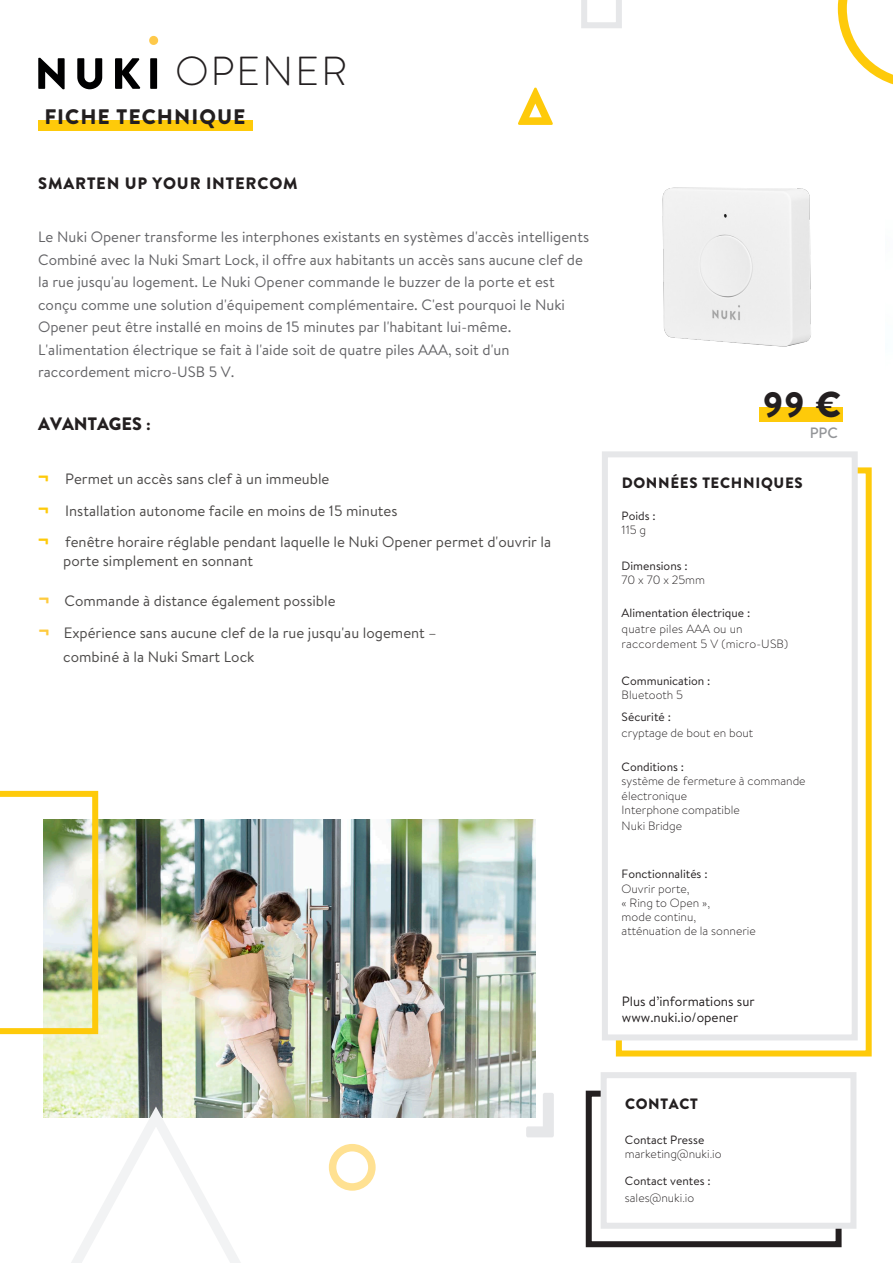
<style>
.page{position:relative;width:893px;height:1263px;background:#fff}
.page>*{position:absolute;margin:0;border:0;box-sizing:border-box;transform-origin:0 0}
.t1{font:900 52.5px "Brandon Grotesque";color:#feca0a}
.t2{font:300 40.5px "Brandon Grotesque";letter-spacing:.04em;color:#231f20}
.t3{font:900 36px "Brandon Grotesque";color:#231f20}
.t4{font:900 21px "Brandon Grotesque";letter-spacing:.05em;color:#231f20}
.t5{font:900 18px "Brandon Grotesque";color:#231f20}
.t6{font:900 16.5px "Brandon Grotesque";letter-spacing:.05em;color:#231f20}
.t7{font:15px/22.5px "Brandon Text";color:#636366}
.t8{font:15px/31.5px "Brandon Text";color:#4b4948}
.t9{font:900 15px "Brandon Grotesque";letter-spacing:.045em;color:#231f20}
.t10{font:500 15px "Brandon Text";color:#939598}
.t11{font:13.5px/16.2px "Brandon Text";color:#231f20}
.t12{font:300 12px/14.7px "Brandon Text";color:#231f20}
.t13{font:12px/14.4px "Brandon Text";color:#231f20}
.s1{font-family:"Brandon Grotesque";font-weight:900;font-size:21px;color:#feca0a}
.s2{font-weight:900;font-size:21px;color:#fecb3f}
.s3{font-weight:300}
.s4{font-weight:400}
</style>
<div class="page">
<div style="left:38px;top:121px;width:215px;height:10px;background:#feca0a"></div>
<img style="left:43px;top:820px;width:492px;height:298px">
<div style="left:616px;top:467px;width:256px;height:589px;border:6px solid #feca0a"></div>
<svg style="left:38px;top:58px;width:27px;height:31px"></svg>
<svg style="left:77px;top:58px;width:25px;height:31px"></svg>
<svg style="left:115px;top:58px;width:25px;height:31px"></svg>
<div style="left:150px;top:58px;width:7px;height:31px;background:#000001"></div>
<div style="left:149px;top:36px;width:9px;height:9px;background:#fec94a;border-radius:50%"></div>
<div style="left:605px;top:454px;width:250px;height:583px;background:#fff"></div>
<div style="left:602px;top:451px;width:256px;height:589px;border:6px solid #e6e7e9"></div>
<div style="left:586px;top:1091px;width:256px;height:156px;border:6px solid #231f20"></div>
<div style="left:604px;top:1075px;width:249px;height:151px;background:#fff"></div>
<div style="left:601px;top:1072px;width:255px;height:157px;border:6px solid #e6e7e9"></div>
<svg style="left:526px;top:1093px;width:28px;height:44px"></svg>
<div style="left:329px;top:1144px;width:47px;height:47px;border:8px solid #ffe192;border-radius:50%"></div>
<svg style="left:43px;top:1103px;width:257px;height:160px"></svg>
<svg style="left:838px;top:0;width:55px;height:85px"></svg>
<svg style="left:581px;top:0;width:41px;height:28px"></svg>
<svg style="left:0;top:791px;width:98px;height:243px"></svg>
<div style="left:759px;top:407px;width:83px;height:15px;background:#feca0a"></div>
<img style="left:662px;top:187px;width:149px;height:160px">
<p class="t2" style="left:175px;top:44px;width:174px">OPENER</p>
<p class="t4" style="left:44px;top:102px;width:203px">FICHE TECHNIQUE</p>
<p class="t6" style="left:38px;top:171px;width:261px">SMARTEN UP YOUR INTERCOM</p>
<p class="t1" style="left:517px;top:70px;width:39px">∆</p>
<p class="t7" style="left:38px;top:225px;width:556px">Le Nuki Opener transforme les interphones existants en systèmes d'accès intelligents.<br>Combiné avec la Nuki Smart Lock, il offre aux habitants un accès sans aucune clef de la rue jusqu'au logement. Le Nuki Opener commande le buzzer de la porte et est conçu comme une solution d'équipement complémentaire. C'est pourquoi le Nuki Opener peut être installé en moins de 15 minutes par l'habitant lui-même.<br>L'alimentation électrique se fait à l'aide soit de quatre piles AAA, soit d'un raccordement micro-USB 5 V.</p>
<p class="t5" style="left:38px;top:411px;width:114px">AVANTAGES :</p>
<p class="t8" style="left:38px;top:463px;width:515px"><span class="s1">¬</span> Permet un accès sans clef à un immeuble<br><span class="s1">¬</span> Installation autonome facile en moins de 15 minutes<br><span class="s1">¬</span> fenêtre horaire réglable pendant laquelle le Nuki Opener permet d'ouvrir la</p>
<p class="t8" style="left:63px;top:545px;width:191px">porte simplement en sonnant</p>
<p class="t8" style="left:38px;top:585px;width:400px"><span class="s2">¬</span> Commande à distance également possible<br><span class="s2">¬</span> Expérience sans aucune clef de la rue jusqu'au logement –</p>
<p class="t8" style="left:63px;top:640px;width:193px">combiné à la Nuki Smart Lock</p>
<p class="t3" style="left:763px;top:380px;width:79px">99 €</p>
<p class="t10" style="left:810px;top:422px;width:30px">PPC</p>
<p class="t9" style="left:622px;top:472px;width:183px">DONNÉES TECHNIQUES</p>
<p class="t13" style="left:622px;top:508px;width:36px">Poids :<br><span class="s3">115 g</span></p>
<p class="t13" style="left:622px;top:558px;width:85px">Dimensions :<br><span class="s3">70 x 70 x 25mm</span></p>
<p class="t12" style="left:622px;top:605px;width:168px;line-height:15.6px"><span class="s4">Alimentation électrique :<br></span>quatre piles AAA ou un raccordement 5 V (micro-USB)</p>
<p class="t13" style="left:622px;top:673px;width:90px">Communication :<br><span class="s3">Bluetooth 5</span></p>
<p class="t12" style="left:622px;top:708px;width:133px;line-height:16.4px"><span class="s4">Sécurité :<br></span>cryptage de bout en bout</p>
<p class="t12" style="left:622px;top:759px;width:185px"><span class="s4">Conditions :<br></span>système de fermeture à commande électronique<br>Interphone compatible<br>Nuki Bridge</p>
<p class="t12" style="left:622px;top:866px;width:90px"><span class="s4">Fonctionnalités :<br></span>Ouvrir porte,<br>« Ring to Open », mode continu,</p>
<p class="t12" style="left:622px;top:923px;width:136px">atténuation de la sonnerie</p>
<p class="t11" style="left:622px;top:992px;width:134px">Plus d’informations sur www.nuki.io/opener</p>
<p class="t9" style="left:625px;top:1093px;width:74px">CONTACT</p>
<p class="t12" style="left:625px;top:1132px;width:98px"><span class="s4">Contact Presse </span>marketing@nuki.io</p>
<p class="t13" style="left:625px;top:1171px;width:87px;line-height:17.5px">Contact ventes : <span class="s3">sales@nuki.io</span></p>
</div>
